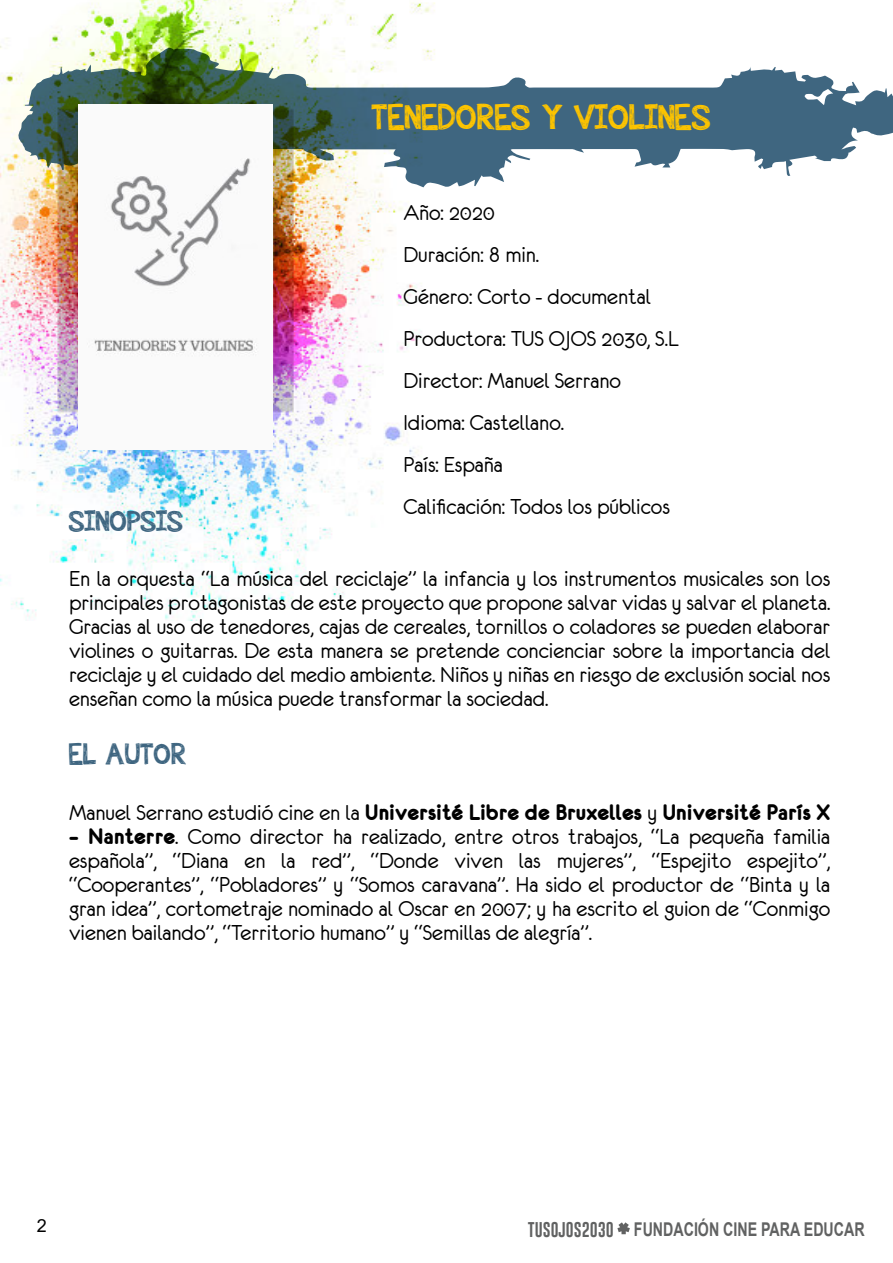
<style>
.page{position:relative;width:893px;height:1263px;background:#fff}
.page>*{position:absolute;margin:0;border:0;box-sizing:border-box;transform-origin:0 0}
.t1{font:36px "appleberry";color:#fdc400}
.t2{font:30px "appleberry";color:#3e6580}
.t3{font:24px/24px "Eurofurenceregular";color:#000;text-align:justify}
.t4{font:24px "Eurofurencebold";color:#000}
.t5{font:700 19.05px "Arial";color:#616262;scale:.75 1}
.t6{font:18px "Arial";color:#000}
.s1{font-family:"Eurofurenceregular"}
.s2{font-family:"Eurofurencebold"}
.s3{font-family:"Gobold";font-weight:400;font-size:15.6px}
</style>
<div class="page">
<svg style="left:617px;top:1222px;width:13px;height:12px"></svg>
<svg style="left:456px;top:67px;width:437px;height:120px;fill:#3f6680"></svg>
<img style="left:0;top:0;width:456px;height:621px">
<img style="left:79px;top:104px;width:194px;height:346px">
<p class="t2" style="left:69px;top:510px;width:116px">SINOPSIS</p>
<h1 class="t1" style="left:372px;top:104px;width:341px">TENEDORES Y VIOLINES</h1>
<p class="t3" style="left:403px;top:191px;width:277px;line-height:42px;text-align:left">Año: 2020<br>Duración: 8 min.<br>Género: Corto - documental<br>Productora: TUS OJOS 2030, S.L<br>Director: Manuel Serrano<br>Idioma: Castellano.<br>País: España<br>Calificación: Todos los públicos</p>
<p class="t3" style="left:69px;top:567px;width:763px">En la orquesta “La música del reciclaje” la infancia y los instrumentos musicales son los principales protagonistas de este proyecto que propone salvar vidas y salvar el planeta.<br>Gracias al uso de tenedores, cajas de cereales, tornillos o coladores se pueden elaborar violines o guitarras. De esta manera se pretende concienciar sobre la importancia del reciclaje y el cuidado del medio ambiente. Niños y niñas en riesgo de exclusión social nos enseñan como la música puede transformar la sociedad.</p>
<p class="t2" style="left:69px;top:742px;width:119px">EL AUTOR</p>
<p class="t4" style="left:69px;top:800px;width:763px"><span class="s1">Manuel Serrano estudió cine en la</span> Université Libre de Bruxelles <span class="s1">y</span> Université París X</p>
<p class="t3" style="left:69px;top:825px;width:763px"><span class="s2">– Nanterre</span>. Como director ha realizado, entre otros trabajos, “La pequeña familia española”, “Diana en la red”, “Donde viven las mujeres”, “Espejito espejito”, “Cooperantes”, “Pobladores” y “Somos caravana”. Ha sido el productor de “Binta y la gran idea”, cortometraje nominado al Oscar en 2007; y ha escrito el guion de “Conmigo vienen bailando”, “Territorio humano” y “Semillas de alegría”.</p>
<p class="t6" style="left:37px;top:1219px;width:12px">2</p>
<p class="t5" style="left:528px;top:1222px;width:450px"><span class="s3">TUSOJOS2030</span> FUNDACIÓN CINE PARA EDUCAR</p>
</div>
